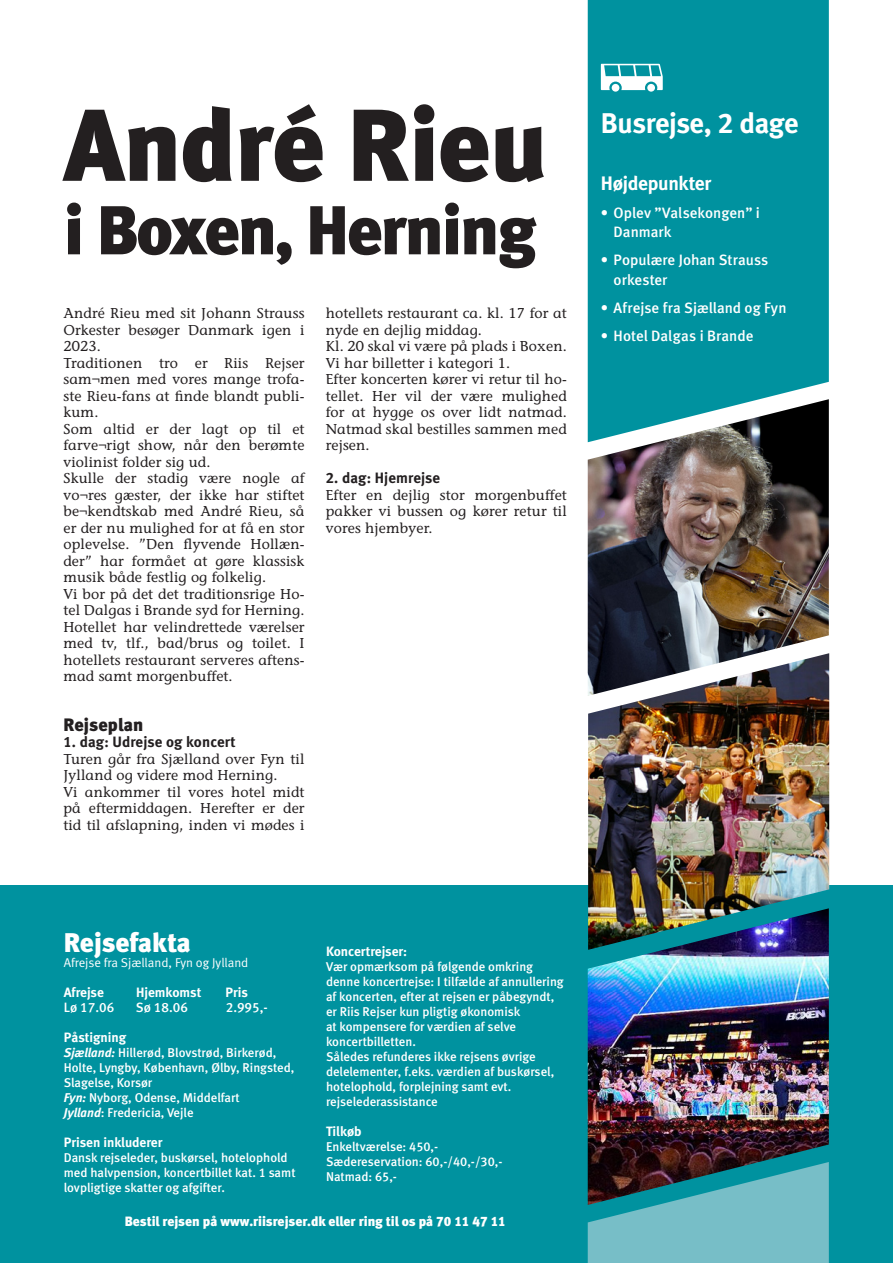
<style>
.page{position:relative;width:893px;height:1263px;background:#fff}
.page>*{position:absolute;margin:0;border:0;box-sizing:border-box;transform-origin:0 0}
._2_by{font:900 102px "Meta Plus";letter-spacing:-.01em;color:#231f20}
._2_by-2{font:900 69px "Meta Plus";letter-spacing:-.03em;color:#231f20}
._1_spot_over{font:28.5px "Meta Bold LF";letter-spacing:-.015em;color:#fff}
._5_rejsefakta{font:27px "Meta Black Lf";color:#fff}
._1_spot_over-2{font:19.5px "Meta Bold LF";letter-spacing:-.015em;color:#fff}
._4_over_mellemrubrik{font:18px "Meta Black Lf";letter-spacing:.005em;color:#231f20}
._1_første_spot_under{font:15px/19.5px "Meta Medium LF";letter-spacing:.005em;color:#fff}
._3_brødtekst{font:15px "Meta Bold LF";letter-spacing:.01em;color:#231f20}
._3_brødtekst-2{font:500 14.25px/16.5px "Stone Informal Std";letter-spacing:.01em;color:#231f20;text-align:justify}
._5_afrejse_fra{font:13.5px "Meta Bold LF";color:#fff}
._3_brødtekst-3{font:13.5px "Meta Black Lf";color:#fff}
._5_afrejse_fra-2{font:13.5px "Meta Medium LF";color:#fff}
._5_brød_tillæg{font:12.75px/15px "Meta Medium LF";color:#fff}
._5_afrejse_fra-3{font:12.75px "Meta Normal LF";color:#fff}
.s1{font-family:"Meta Bold Lf";font-style:italic}
</style>
<div class="page">
<div style="left:0;top:885px;width:893px;height:378px;background:#00929f"></div>
<div style="left:588px;top:0;width:241px;height:399px;background:#00929f"></div>
<div style="left:588px;top:1205px;width:241px;height:58px;background:#77bec7"></div>
<img style="left:588px;top:950px;width:241px;height:255px">
<img style="left:588px;top:696px;width:241px;height:254px">
<img style="left:588px;top:399px;width:241px;height:297px">
<svg style="left:601px;top:64px;width:62px;height:28px"></svg>
<p class="_2_by" style="left:64px;top:86px;width:485px">André Rieu</p>
<p class="_2_by-2" style="left:64px;top:190px;width:474px">i Boxen, Herning</p>
<p class="_3_brødtekst-2" style="left:63px;top:305px;width:243px">André Rieu med sit Johann Strauss Orkester besøger Danmark igen i 2023.</p>
<p class="_3_brødtekst-2" style="left:63px;top:354px;width:243px">Traditionen tro er Riis Rejser sam¬men med vores mange trofa&shy;ste Rieu-fans at finde blandt publi&shy;kum.</p>
<p class="_3_brødtekst-2" style="left:63px;top:420px;width:243px">Som altid er der lagt op til et farve¬rigt show, når den berømte violinist folder sig ud.</p>
<p class="_3_brødtekst-2" style="left:63px;top:470px;width:243px">Skulle der stadig være nogle af vo¬res gæster, der ikke har stiftet be¬kendtskab med André Rieu, så er der nu mulighed for at få en stor oplevelse. ”Den flyvende Hollæn&shy;der” har formået at gøre klassisk musik både festlig og folkelig.</p>
<p class="_3_brødtekst-2" style="left:63px;top:585px;width:243px">Vi bor på det det traditionsrige Ho&shy;tel Dalgas i Brande syd for Herning.<br>Hotellet har velindrettede værelser med tv, tlf., bad/brus og toilet. I hotellets restaurant serveres aftens&shy;mad samt morgenbuffet.</p>
<p class="_4_over_mellemrubrik" style="left:63px;top:713px;width:81px">Rejseplan</p>
<p class="_3_brødtekst" style="left:63px;top:733px;width:174px">1. dag: Udrejse og koncert</p>
<p class="_3_brødtekst-2" style="left:63px;top:750px;width:243px">Turen går fra Sjælland over Fyn til<br>Jylland og videre mod Herning.</p>
<p class="_3_brødtekst-2" style="left:63px;top:783px;width:243px">Vi ankommer til vores hotel midt på eftermiddagen. Herefter er der tid til afslapning, inden vi mødes i</p>
<p class="_3_brødtekst-2" style="left:326px;top:305px;width:243px">hotellets restaurant ca. kl. 17 for at nyde en dejlig middag.</p>
<p class="_3_brødtekst-2" style="left:326px;top:338px;width:243px">Kl. 20 skal vi være på plads i Boxen.<br>Vi har billetter i kategori 1.</p>
<p class="_3_brødtekst-2" style="left:326px;top:371px;width:243px">Efter koncerten kører vi retur til ho&shy;tellet. Her vil der være mulighed for at hygge os over lidt natmad.<br>Natmad skal bestilles sammen med rejsen.</p>
<p class="_3_brødtekst" style="left:326px;top:469px;width:116px">2. dag: Hjemrejse</p>
<p class="_3_brødtekst-2" style="left:326px;top:486px;width:243px">Efter en dejlig stor morgenbuffet pakker vi bussen og kører retur til vores hjembyer.</p>
<p class="_1_spot_over" style="left:601px;top:106px;width:199px">Busrejse, 2 dage</p>
<p class="_1_spot_over-2" style="left:601px;top:171px;width:112px">Højdepunkter</p>
<p class="_1_første_spot_under" style="left:614px;top:203px;width:148px;text-indent:-13px">• Oplev ”Valsekongen” i<br>Danmark</p>
<p class="_1_første_spot_under" style="left:614px;top:250px;width:156px;text-indent:-13px">• Populære Johan Strauss orkester</p>
<p class="_1_første_spot_under" style="left:601px;top:298px;width:187px">• Afrejse fra Sjælland og Fyn</p>
<p class="_1_første_spot_under" style="left:601px;top:326px;width:154px">• Hotel Dalgas i Brande</p>
<p class="_5_rejsefakta" style="left:64px;top:926px;width:128px">Rejsefakta</p>
<p class="_5_afrejse_fra-3" style="left:64px;top:955px;width:186px">Afrejse fra Sjælland, Fyn og Jylland</p>
<p class="_5_afrejse_fra" style="left:64px;top:984px;width:42px">Afrejse</p>
<p class="_5_afrejse_fra" style="left:136px;top:984px;width:67px">Hjemkomst</p>
<p class="_5_afrejse_fra" style="left:225px;top:984px;width:24px">Pris</p>
<p class="_5_afrejse_fra-2" style="left:64px;top:999px;width:52px">Lø 17.06</p>
<p class="_5_afrejse_fra-2" style="left:136px;top:999px;width:54px">Sø 18.06</p>
<p class="_5_afrejse_fra-2" style="left:226px;top:999px;width:44px">2.995,-</p>
<p class="_5_afrejse_fra" style="left:64px;top:1029px;width:64px">Påstigning</p>
<p class="_5_brød_tillæg" style="left:64px;top:1045px;width:232px"><span class="s1">Sjælland:</span> Hillerød, Blovstrød, Birkerød,<br>Holte, Lyngby, København, Ølby, Ringsted,<br>Slagelse, Korsør</p>
<p class="_5_brød_tillæg" style="left:64px;top:1090px;width:178px"><span class="s1">Fyn:</span> Nyborg, Odense, Middelfart</p>
<p class="_5_brød_tillæg" style="left:64px;top:1105px;width:131px"><span class="s1">Jylland</span>: Fredericia, Vejle</p>
<p class="_5_afrejse_fra" style="left:64px;top:1134px;width:100px">Prisen inkluderer</p>
<p class="_5_brød_tillæg" style="left:64px;top:1150px;width:233px">Dansk rejseleder, buskørsel, hotelophold med halvpension, koncertbillet kat. 1 samt lovpligtige skatter og afgifter.</p>
<p class="_5_afrejse_fra" style="left:326px;top:943px;width:83px">Koncertrejser:</p>
<p class="_5_brød_tillæg" style="left:326px;top:959px;width:239px">Vær opmærksom på følgende omkring denne koncertrejse: I tilfælde af annullering af koncerten, efter at rejsen er påbegyndt,</p>
<p class="_5_brød_tillæg" style="left:326px;top:1004px;width:196px">er Riis Rejser kun pligtig økonomisk at kompensere for værdien af selve koncertbilletten.</p>
<p class="_5_brød_tillæg" style="left:326px;top:1049px;width:230px">Således refunderes ikke rejsens øvrige delelementer, f.eks. værdien af buskørsel, hotelophold, forplejning samt evt. rejselederassistance</p>
<p class="_5_afrejse_fra" style="left:326px;top:1123px;width:37px">Tilkøb</p>
<p class="_5_brød_tillæg" style="left:326px;top:1139px;width:114px">Enkeltværelse: 450,-</p>
<p class="_5_brød_tillæg" style="left:326px;top:1154px;width:178px">Sædereservation: 60,-/40,-/30,-</p>
<p class="_5_brød_tillæg" style="left:326px;top:1169px;width:73px">Natmad: 65,-</p>
<p class="_3_brødtekst-3" style="left:125px;top:1213px;width:382px">Bestil rejsen på www.riisrejser.dk eller ring til os på 70 11 47 11</p>
</div>
